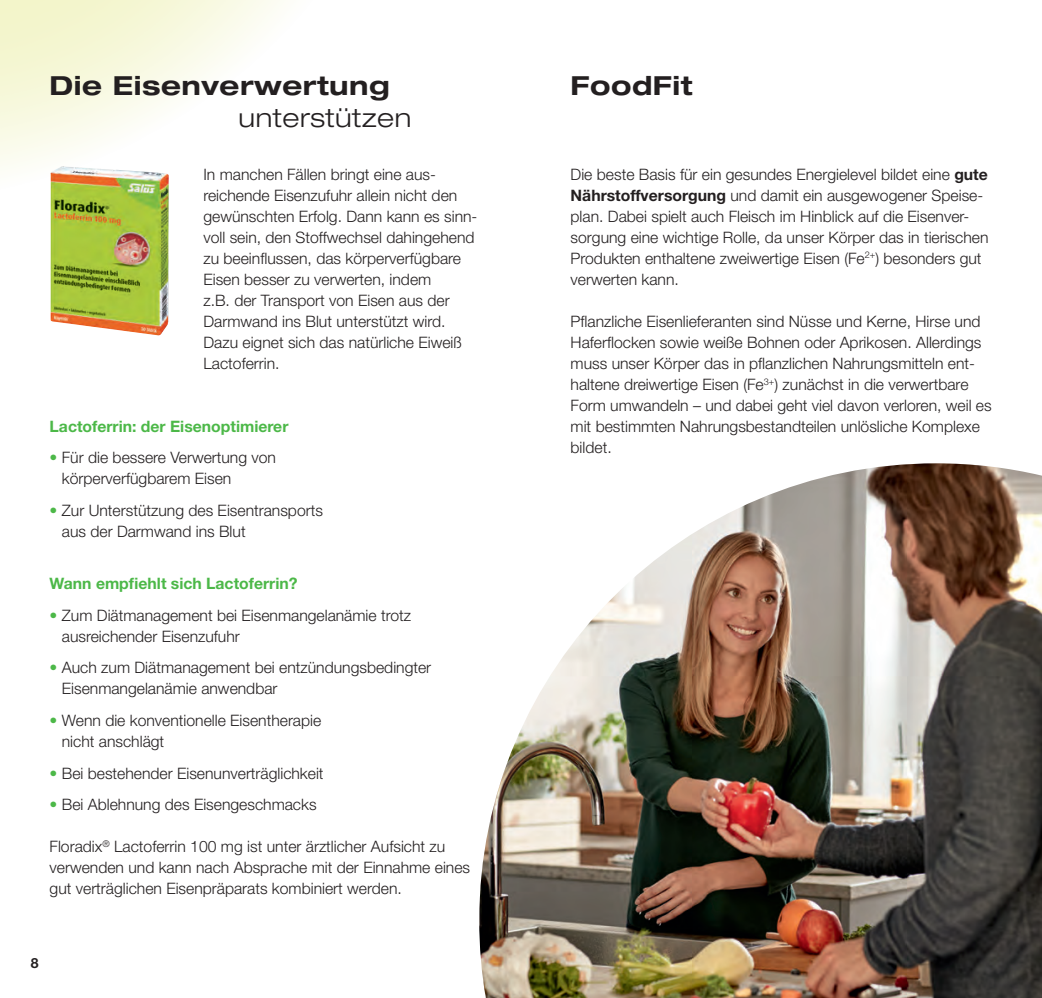
<style>
.page{position:relative;width:1042px;height:998px;background:#fff}
.page>*{position:absolute;margin:0;border:0;box-sizing:border-box;transform-origin:0 0}
.t1{font:700 expanded 26.25px "Helvetica Neue";letter-spacing:.02em;color:#231f20}
.t2{font:300 expanded 26.25px "Helvetica Neue";letter-spacing:.02em;color:#231f20}
.t3{font:300 15.75px/21px "Helvetica Neue";color:#231f20}
.t4{font:700 15.75px "Helvetica Neue";color:#4cb848}
.t5{font:700 14px "Helvetica Neue";color:#231f20}
.s1{color:#4cb848}
.s2{font-weight:700}
</style>
<div class="page">
<svg style="left:0;top:0;width:282px;height:168px"></svg>
<img style="left:50px;top:166px;width:119px;height:169px">
<img style="left:479px;top:463px;width:563px;height:534px">
<h1 class="t1" style="left:50px;top:69px;width:341px">Die Eisenverwertung</h1>
<h1 class="t1" style="left:570px;top:69px;width:123px">FoodFit</h1>
<h1 class="t2" style="left:239px;top:102px;width:174px">unterstützen</h1>
<p class="t3" style="left:203px;top:163px;width:273px">In manchen Fällen bringt eine aus&shy;reichende Eisenzufuhr allein nicht den gewünschten Erfolg. Dann kann es sinn-- voll sein, den Stoffwechsel dahingehend zu beeinflussen, das körperverfügbare Eisen besser zu verwerten, indem<br>z.B. der Transport von Eisen aus der Darmwand ins Blut unterstützt wird.<br>Dazu eignet sich das natürliche Eiweiß Lactoferrin.</p>
<p class="t4" style="left:50px;top:416px;width:240px">Lactoferrin: der Eisenoptimierer</p>
<p class="t3" style="left:62px;top:446px;width:216px;text-indent:-12px"><span class="s1">•</span> Für die bessere Verwertung von körperverfügbarem Eisen</p>
<p class="t3" style="left:62px;top:499px;width:263px;text-indent:-12px"><span class="s1">•</span> Zur Unterstützung des Eisentransports aus der Darmwand ins Blut</p>
<p class="t4" style="left:50px;top:573px;width:249px">Wann empfiehlt sich Lactoferrin?</p>
<p class="t3" style="left:62px;top:604px;width:351px;text-indent:-12px"><span class="s1">•</span> Zum Diätmanagement bei Eisenmangelanämie trotz ausreichender Eisenzufuhr</p>
<p class="t3" style="left:62px;top:656px;width:371px;text-indent:-12px"><span class="s1">•</span> Auch zum Diätmanagement bei entzündungsbedingter<br>Eisenmangelanämie anwendbar</p>
<p class="t3" style="left:62px;top:709px;width:261px;text-indent:-12px"><span class="s1">•</span> Wenn die konventionelle Eisentherapie nicht anschlägt</p>
<p class="t3" style="left:50px;top:761px;width:275px"><span class="s1">•</span> Bei bestehender Eisenunverträglichkeit</p>
<p class="t3" style="left:50px;top:793px;width:268px"><span class="s1">•</span> Bei Ablehnung des Eisengeschmacks</p>
<p class="t3" style="left:50px;top:835px;width:422px">Floradix<sup>®</sup> Lactoferrin 100 mg ist unter ärztlicher Aufsicht zu verwenden und kann nach Absprache mit der Einnahme eines gut verträglichen Eisenpräparats kombiniert werden.</p>
<p class="t3" style="left:570px;top:163px;width:419px">Die beste Basis für ein gesundes Energielevel bildet eine <span class="s2">gute Nährstoffversorgung</span> und damit ein ausgewogener Speise&shy;plan. Dabei spielt auch Fleisch im Hinblick auf die Eisenver&shy;sorgung eine wichtige Rolle, da unser Körper das in tierischen Produkten enthaltene zweiwertige Eisen (Fe<sup>2+</sup>) besonders gut verwerten kann.</p>
<p class="t3" style="left:570px;top:310px;width:422px">Pflanzliche Eisenlieferanten sind Nüsse und Kerne, Hirse und Haferflocken sowie weiße Bohnen oder Aprikosen. Allerdings muss unser Körper das in pflanzlichen Nahrungsmitteln ent&shy;haltene dreiwertige Eisen (Fe<sup>3+</sup>) zunächst in die verwertbare Form umwandeln – und dabei geht viel davon verloren, weil es mit bestimmten Nahrungsbestandteilen unlösliche Komplexe bildet.</p>
<p class="t5" style="left:31px;top:953px;width:9px">8</p>
</div>
